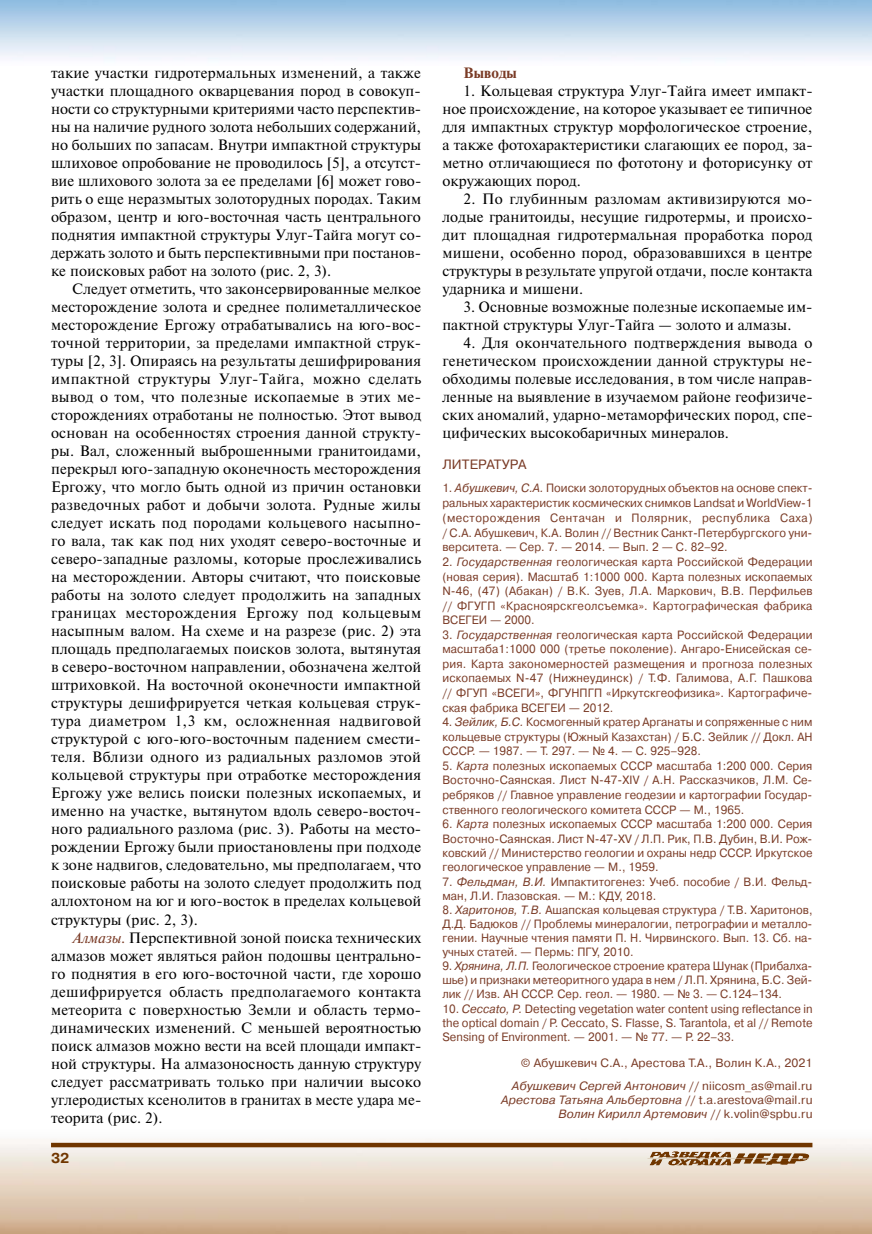
<style>
.page{position:relative;width:872px;height:1234px;background:#fff}
.page>*{position:absolute;margin:0;border:0;box-sizing:border-box;transform-origin:0 0}
.t1{font:15px/18px "Newton C";letter-spacing:.005em;color:#000;text-align:justify}
.t2{font:700 15px "Newton C";letter-spacing:.005em;color:#7a3b26}
.t3{font:700 14.25px "Pragmatica C";color:#703600}
.t4{font:13.5px "Pragmatica C";letter-spacing:.005em;color:#7a3b26}
.t5{font:12px/14.5px "Pragmatica C";letter-spacing:.005em;color:#7a3b26;text-align:justify;scale:.95 1}
.t6{font:12px/22.6px "Pragmatica C";letter-spacing:.005em;color:#7a3b26;text-align:right}
.t7{font:italic 12px/14.1px "Pragmatica C";letter-spacing:.005em;color:#7a3b26;text-align:right}
.s1{font-style:italic;color:#7a3b26}
.s2{font-style:italic}
.s3{font-style:normal}
</style>
<div class="page">
<img style="left:0;top:1139px;width:872px;height:94px">
<svg style="left:51px;top:1142px;width:761px;height:4px;background:#8b5c30"></svg>
<img style="left:650px;top:1151px;width:80px;height:6px">
<p class="t1" style="left:51px;top:64px;width:372px">такие участки гидротермальных изменений, а также участки площадного окварцевания пород в совокуп&shy;ности со структурными критериями часто перспектив&shy;ны на наличие рудного золота небольших содержаний, но больших по запасам. Внутри импактной структуры шлиховое опробование не проводилось [5], а отсутст&shy;вие шлихового золота за ее пределами [6] может гово&shy;рить о еще неразмытых золоторудных породах. Таким образом, центр и юго-восточная часть центрального поднятия импактной структуры Улуг-Тайга могут со&shy;держать золото и быть перспективными при постанов&shy;ке поисковых работ на золото (рис. 2, 3).</p>
<p class="t1" style="left:51px;top:280px;width:372px;text-indent:21px">Следует отметить, что законсервированные мелкое месторождение золота и среднее полиметаллическое месторождение Ергожу отрабатывались на юго-вос&shy;точной территории, за пределами импактной струк&shy;туры [2, 3]. Опираясь на результаты дешифрирования импактной структуры Улуг-Тайга, можно сделать вывод о том, что полезные ископаемые в этих ме&shy;сторождениях отработаны не полностью. Этот вывод основан на особенностях строения данной структу&shy;ры. Вал, сложенный выброшенными гранитоидами, перекрыл юго-западную оконечность месторождения Ергожу, что могло быть одной из причин остановки разведочных работ и добычи золота. Рудные жилы следует искать под породами кольцевого насыпно&shy;го вала, так как под них уходят северо-восточные и северо-западные разломы, которые прослеживались на месторождении. Авторы считают, что поисковые работы на золото следует продолжить на западных границах месторождения Ергожу под кольцевым насыпным валом. На схеме и на разрезе (рис. 2) эта площадь предполагаемых поисков золота, вытянутая в северо-восточном направлении, обозначена желтой штриховкой. На восточной оконечности импактной структуры дешифрируется четкая кольцевая струк&shy;тура диаметром 1,3 км, осложненная надвиговой структурой с юго-юго-восточным падением смести&shy;теля. Вблизи одного из радиальных разломов этой кольцевой структуры при отработке месторождения Ергожу уже велись поиски полезных ископаемых, и именно на участке, вытянутом вдоль северо-восточ&shy;ного радиального разлома (рис. 3). Работы на место&shy;рождении Ергожу были приостановлены при подходе к зоне надвигов, следовательно, мы предполагаем, что поисковые работы на золото следует продолжить под аллохтоном на юг и юго-восток в пределах кольцевой структуры (рис. 2, 3).</p>
<p class="t1" style="left:51px;top:928px;width:372px;text-indent:21px"><span class="s1">Алмазы.</span> Перспективной зоной поиска технических алмазов может являться район подошвы центрально&shy;го поднятия в его юго-восточной части, где хорошо дешифрируется область предполагаемого контакта метеорита с поверхностью Земли и область термо&shy;динамических изменений. С меньшей вероятностью поиск алмазов можно вести на всей площади импакт&shy;ной структуры. На алмазоносность данную структуру следует рассматривать только при наличии высоко углеродистых ксенолитов в гранитах в месте удара ме&shy;теорита (рис. 2).</p>
<p class="t3" style="left:51px;top:1150px;width:20px">32</p>
<p class="t2" style="left:463px;top:64px;width:55px">Выводы</p>
<p class="t1" style="left:442px;top:82px;width:372px;text-indent:21px">1. Кольцевая структура Улуг-Тайга имеет импакт&shy;ное происхождение, на которое указывает ее типичное для импактных структур морфологическое строение, а также фотохарактеристики слагающих ее пород, за&shy;метно отличающиеся по фототону и фоторисунку от окружающих пород.</p>
<p class="t1" style="left:442px;top:190px;width:372px;text-indent:21px">2. По глубинным разломам активизируются мо&shy;лодые гранитоиды, несущие гидротермы, и происхо&shy;дит площадная гидротермальная проработка пород мишени, особенно пород, образовавшихся в центре структуры в результате упругой отдачи, после контакта ударника и мишени.</p>
<p class="t1" style="left:442px;top:298px;width:372px;text-indent:21px">3. Основные возможные полезные ископаемые им&shy;пактной структуры Улуг-Тайга — золото и алмазы.</p>
<p class="t1" style="left:442px;top:334px;width:372px;text-indent:21px">4. Для окончательного подтверждения вывода о генетическом происхождении данной структуры не&shy;обходимы полевые исследования, в том числе направ&shy;ленные на выявление в изучаемом районе геофизиче&shy;ских аномалий, ударно-метаморфических пород, спе&shy;цифических высокобаричных минералов.</p>
<p class="t4" style="left:442px;top:457px;width:86px">ЛИТЕРАТУРА</p>
<p class="t5" style="left:442px;top:481px;width:391px;text-align:left">1. <span class="s2">Абушкевич, С.А.</span> Поиски золоторудных объектов на основе спект&shy;ральных характеристик космических снимков Landsat и WorldView-1 (месторождения Cентачан и Полярник, республика Саха) / С.А. Абушкевич, К.А. Волин // Вестник Санкт-Петербургского уни&shy;верситета. — Сер. 7. — 2014. — Вып. 2 — С. 82–92.</p>
<p class="t5" style="left:442px;top:554px;width:391px">2. <span class="s2">Государственная</span> геологическая карта Российской Федерации (новая серия). Масштаб 1:1000 000. Карта полезных ископаемых N-46, (47) (Абакан) / В.К. Зуев, Л.А. Маркович, В.В. Перфильев // ФГУГП «Красноярскгеолсъемка». Картографическая фабрика ВСЕГЕИ — 2000.</p>
<p class="t5" style="left:442px;top:627px;width:391px">3. <span class="s2">Государственная</span> геологическая карта Российской Федерации масштаба1:1000 000 (третье поколение). Ангаро-Енисейская се&shy;рия. Карта закономерностей размещения и прогноза полезных ископаемых N-47 (Нижнеудинск) / Т.Ф. Галимова, А.Г. Пашкова // ФГУП «ВСЕГИ», ФГУНПГП «Иркутскгеофизика». Картографиче&shy;ская фабрика ВСЕГЕИ — 2012.</p>
<p class="t5" style="left:442px;top:714px;width:391px">4. <span class="s2">Зейлик, Б.С.</span> Космогенный кратер Арганаты и сопряженные с ним кольцевые структуры (Южный Казахстан) / Б.С. Зейлик // Докл. АН СССР. — 1987. — Т. 297. — № 4. — С. 925–928.</p>
<p class="t5" style="left:442px;top:758px;width:391px">5. <span class="s2">Карта</span> полезных ископаемых СССР масштаба 1:200 000. Серия Восточно-Саянская. Лист N-47-XIV / А.Н. Рассказчиков, Л.М. Се&shy;ребряков // Главное управление геодезии и картографии Государ&shy;ственного геологического комитета СССР — М., 1965.</p>
<p class="t5" style="left:442px;top:816px;width:391px">6. <span class="s2">Карта</span> полезных ископаемых СССР масштаба 1:200 000. Серия Восточно-Саянская. Лист N-47-XV / Л.П. Рик, П.В. Дубин, В.И. Рож&shy;ковский // Министерство геологии и охраны недр СССР. Иркутское геологическое управление — М., 1959.</p>
<p class="t5" style="left:442px;top:874px;width:389px;line-height:14.1px">7. <span class="s2">Фельдман, В.И.</span> Импактитогенез: Учеб. пособие / В.И. Фельд&shy;ман, Л.И. Глазовская. — М.: КДУ, 2018.</p>
<p class="t5" style="left:442px;top:902px;width:391px;line-height:14.1px">8. <span class="s2">Харитонов, Т.В.</span> Ашапская кольцевая структура / Т.В. Харитонов, Д.Д. Бадюков // Проблемы минералогии, петрографии и металло&shy;гении. Научные чтения памяти П. Н. Чирвинского. Вып. 13. Сб. на&shy;учных статей. — Пермь: ПГУ, 2010.</p>
<p class="t5" style="left:442px;top:959px;width:391px;line-height:14.1px">9. <span class="s2">Хрянина, Л.П.</span> Геологическое строение кратера Шунак (Прибалха&shy;шье) и признаки метеоритного удара в нем / Л.П. Хрянина, Б.С. Зей&shy;лик // Изв. АН СССР. Сер. геол. — 1980. — № 3. — С.124–134.</p>
<p class="t5" style="left:442px;top:1001px;width:391px;line-height:14.1px">10. <span class="s2">Ceccato, P.</span> Detecting vegetation water content using reflectance in the optical domain / P. Ceccato, S. Flasse, S. Tarantola, et al // Remote Sensing of Environment. — 2001. — № 77. — P. 22–33.</p>
<p class="t6" style="left:512px;top:1051px;width:302px">© Абушкевич С.А., Арестова Т.А., Волин К.А., 2021<br><span class="s2">Абушкевич Сергей Антонович</span> // niicosm_as@mail.ru</p>
<p class="t7" style="left:501px;top:1092px;width:313px">Арестова Татьяна Альбертовна <span class="s3">// t.a.arestova@mail.ru<br></span>Волин Кирилл Артемович <span class="s3">// k.volin@spbu.ru</span></p>
</div>
